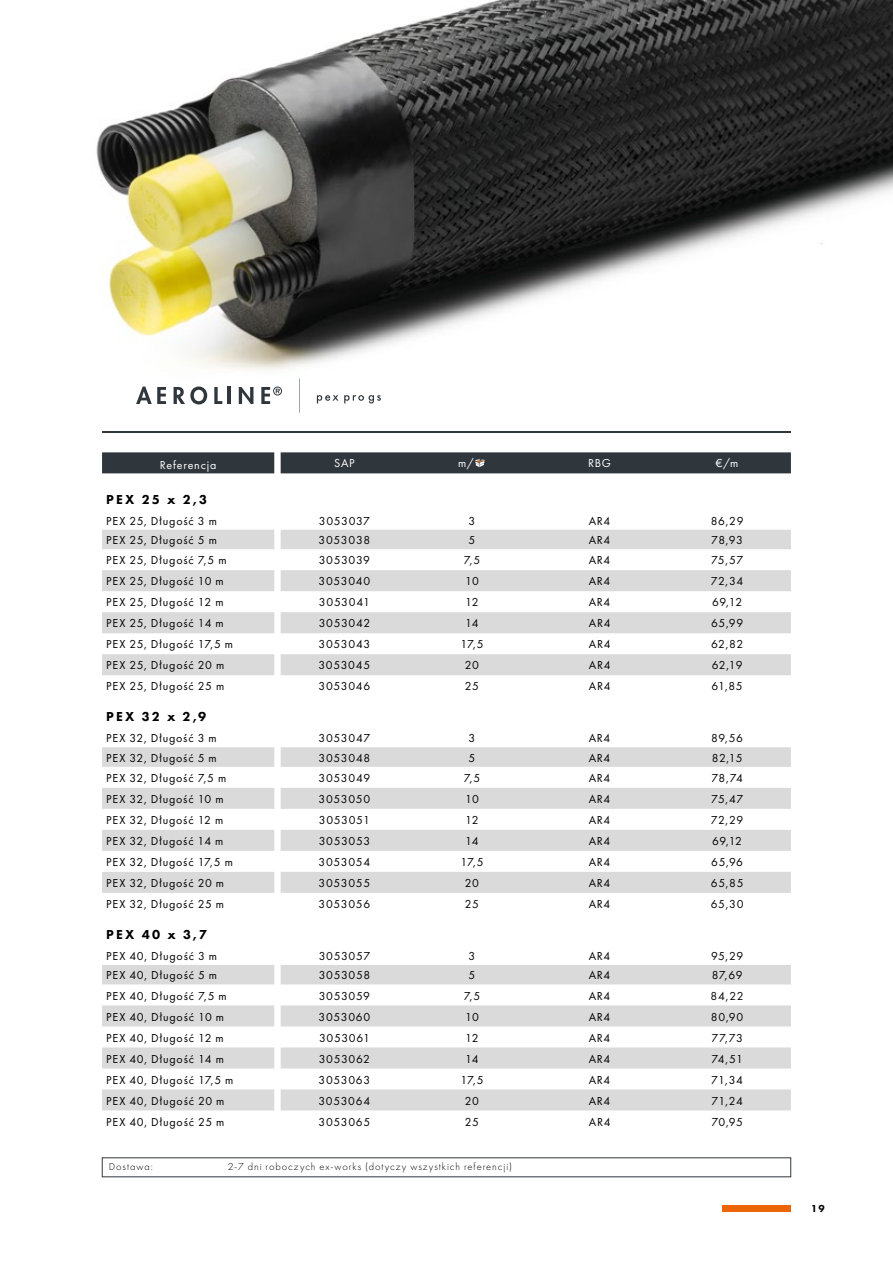
<style>
.page{position:relative;width:893px;height:1263px;background:#fff}
.page>*{position:absolute;margin:0;border:0;box-sizing:border-box;transform-origin:0 0}
.t1{font:800 13.5px "Futura PT";letter-spacing:.16em;color:#000}
.t2{font:12px "Futura PT";letter-spacing:.065em;color:#000}
.t3{font:12px "Futura PT";letter-spacing:.065em;color:#fff}
.t4{font:300 10.5px "Futura PT";letter-spacing:.09em;color:#000}
.t5{font:800 10.5px "Futura PT";color:#000}
</style>
<div class="page">
<img style="left:96px;top:0;width:797px;height:405px">
<hr style="left:102px;top:431px;width:689px;height:1px;background:#2f373d">
<svg style="left:136px;top:386px;width:30px;height:18px"></svg>
<svg style="left:174px;top:386px;width:33px;height:18px"></svg>
<svg style="left:214px;top:387px;width:8px;height:17px"></svg>
<hr style="left:228px;top:387px;width:3px;height:17px;background:#2f373d">
<svg style="left:239px;top:387px;width:14px;height:17px"></svg>
<svg style="left:261px;top:386px;width:21px;height:18px"></svg>
<svg style="left:299px;top:378px;width:1px;height:35px"></svg>
<svg style="left:317px;top:395px;width:64px;height:8px"></svg>
<svg style="left:102px;top:530px;width:689px;height:580px"></svg>
<div style="left:102px;top:452px;width:689px;height:21px;background:#2f373d"></div>
<div style="left:723px;top:1205px;width:68px;height:7px;background:#ec6608"></div>
<p class="t3" style="left:160px;top:458px;width:58px">Referencja</p>
<p class="t3" style="left:334px;top:456px;width:22px">SAP</p>
<p class="t3" style="left:458px;top:456px;width:17px">m/</p>
<p class="t3" style="left:588px;top:456px;width:24px">RBG</p>
<p class="t3" style="left:716px;top:456px;width:24px">€/m</p>
<p class="t1" style="left:106px;top:491px;width:102px">PEX 25 x 2,3</p>
<p class="t2" style="left:106px;top:513px;width:112px">PEX 25, Długość 3 m</p>
<p class="t2" style="left:319px;top:513px;width:53px">3053037</p>
<p class="t2" style="left:469px;top:513px;width:8px">3</p>
<p class="t2" style="left:589px;top:513px;width:23px">AR4</p>
<p class="t2" style="left:711px;top:513px;width:34px">86,29</p>
<p class="t2" style="left:106px;top:533px;width:112px">PEX 25, Długość 5 m</p>
<p class="t2" style="left:319px;top:533px;width:53px">3053038</p>
<p class="t2" style="left:469px;top:533px;width:8px">5</p>
<p class="t2" style="left:589px;top:533px;width:23px">AR4</p>
<p class="t2" style="left:711px;top:533px;width:33px">78,93</p>
<p class="t2" style="left:106px;top:553px;width:122px">PEX 25, Długość 7,5 m</p>
<p class="t2" style="left:319px;top:553px;width:53px">3053039</p>
<p class="t2" style="left:464px;top:553px;width:18px">7,5</p>
<p class="t2" style="left:589px;top:553px;width:23px">AR4</p>
<p class="t2" style="left:711px;top:553px;width:34px">75,57</p>
<p class="t2" style="left:106px;top:574px;width:119px">PEX 25, Długość 10 m</p>
<p class="t2" style="left:318px;top:574px;width:53px">3053040</p>
<p class="t2" style="left:465px;top:574px;width:15px">10</p>
<p class="t2" style="left:589px;top:574px;width:23px">AR4</p>
<p class="t2" style="left:711px;top:574px;width:34px">72,34</p>
<p class="t2" style="left:106px;top:595px;width:119px">PEX 25, Długość 12 m</p>
<p class="t2" style="left:319px;top:595px;width:52px">3053041</p>
<p class="t2" style="left:465px;top:595px;width:15px">12</p>
<p class="t2" style="left:589px;top:595px;width:23px">AR4</p>
<p class="t2" style="left:712px;top:595px;width:32px">69,12</p>
<p class="t2" style="left:106px;top:616px;width:119px">PEX 25, Długość 14 m</p>
<p class="t2" style="left:319px;top:616px;width:53px">3053042</p>
<p class="t2" style="left:465px;top:616px;width:15px">14</p>
<p class="t2" style="left:589px;top:616px;width:23px">AR4</p>
<p class="t2" style="left:711px;top:616px;width:34px">65,99</p>
<p class="t2" style="left:106px;top:637px;width:128px">PEX 25, Długość 17,5 m</p>
<p class="t2" style="left:319px;top:637px;width:53px">3053043</p>
<p class="t2" style="left:460px;top:637px;width:25px">17,5</p>
<p class="t2" style="left:589px;top:637px;width:23px">AR4</p>
<p class="t2" style="left:711px;top:637px;width:34px">62,82</p>
<p class="t2" style="left:106px;top:658px;width:120px">PEX 25, Długość 20 m</p>
<p class="t2" style="left:318px;top:658px;width:53px">3053045</p>
<p class="t2" style="left:465px;top:658px;width:16px">20</p>
<p class="t2" style="left:589px;top:658px;width:23px">AR4</p>
<p class="t2" style="left:712px;top:658px;width:32px">62,19</p>
<p class="t2" style="left:106px;top:679px;width:119px">PEX 25, Długość 25 m</p>
<p class="t2" style="left:318px;top:679px;width:53px">3053046</p>
<p class="t2" style="left:465px;top:679px;width:16px">25</p>
<p class="t2" style="left:589px;top:679px;width:23px">AR4</p>
<p class="t2" style="left:712px;top:679px;width:33px">61,85</p>
<p class="t1" style="left:106px;top:708px;width:102px">PEX 32 x 2,9</p>
<p class="t2" style="left:106px;top:731px;width:112px">PEX 32, Długość 3 m</p>
<p class="t2" style="left:319px;top:731px;width:53px">3053047</p>
<p class="t2" style="left:469px;top:731px;width:8px">3</p>
<p class="t2" style="left:589px;top:731px;width:23px">AR4</p>
<p class="t2" style="left:711px;top:731px;width:33px">89,56</p>
<p class="t2" style="left:106px;top:750px;width:112px">PEX 32, Długość 5 m</p>
<p class="t2" style="left:319px;top:750px;width:53px">3053048</p>
<p class="t2" style="left:469px;top:750px;width:8px">5</p>
<p class="t2" style="left:589px;top:750px;width:23px">AR4</p>
<p class="t2" style="left:712px;top:750px;width:32px">82,15</p>
<p class="t2" style="left:106px;top:771px;width:122px">PEX 32, Długość 7,5 m</p>
<p class="t2" style="left:319px;top:771px;width:53px">3053049</p>
<p class="t2" style="left:464px;top:771px;width:18px">7,5</p>
<p class="t2" style="left:589px;top:771px;width:23px">AR4</p>
<p class="t2" style="left:711px;top:771px;width:33px">78,74</p>
<p class="t2" style="left:106px;top:792px;width:119px">PEX 32, Długość 10 m</p>
<p class="t2" style="left:319px;top:792px;width:53px">3053050</p>
<p class="t2" style="left:465px;top:792px;width:15px">10</p>
<p class="t2" style="left:589px;top:792px;width:23px">AR4</p>
<p class="t2" style="left:711px;top:792px;width:34px">75,47</p>
<p class="t2" style="left:106px;top:813px;width:119px">PEX 32, Długość 12 m</p>
<p class="t2" style="left:319px;top:813px;width:52px">3053051</p>
<p class="t2" style="left:465px;top:813px;width:15px">12</p>
<p class="t2" style="left:589px;top:813px;width:23px">AR4</p>
<p class="t2" style="left:711px;top:813px;width:34px">72,29</p>
<p class="t2" style="left:106px;top:834px;width:119px">PEX 32, Długość 14 m</p>
<p class="t2" style="left:319px;top:834px;width:53px">3053053</p>
<p class="t2" style="left:465px;top:834px;width:15px">14</p>
<p class="t2" style="left:589px;top:834px;width:23px">AR4</p>
<p class="t2" style="left:712px;top:834px;width:32px">69,12</p>
<p class="t2" style="left:106px;top:855px;width:128px">PEX 32, Długość 17,5 m</p>
<p class="t2" style="left:319px;top:855px;width:53px">3053054</p>
<p class="t2" style="left:460px;top:855px;width:25px">17,5</p>
<p class="t2" style="left:589px;top:855px;width:23px">AR4</p>
<p class="t2" style="left:711px;top:855px;width:33px">65,96</p>
<p class="t2" style="left:106px;top:876px;width:119px">PEX 32, Długość 20 m</p>
<p class="t2" style="left:319px;top:876px;width:53px">3053055</p>
<p class="t2" style="left:465px;top:876px;width:16px">20</p>
<p class="t2" style="left:589px;top:876px;width:23px">AR4</p>
<p class="t2" style="left:711px;top:876px;width:34px">65,85</p>
<p class="t2" style="left:106px;top:897px;width:119px">PEX 32, Długość 25 m</p>
<p class="t2" style="left:319px;top:897px;width:53px">3053056</p>
<p class="t2" style="left:465px;top:897px;width:16px">25</p>
<p class="t2" style="left:589px;top:897px;width:23px">AR4</p>
<p class="t2" style="left:711px;top:897px;width:34px">65,30</p>
<p class="t1" style="left:106px;top:926px;width:102px">PEX 40 x 3,7</p>
<p class="t2" style="left:106px;top:948px;width:112px">PEX 40, Długość 3 m</p>
<p class="t2" style="left:319px;top:948px;width:53px">3053057</p>
<p class="t2" style="left:469px;top:948px;width:8px">3</p>
<p class="t2" style="left:589px;top:948px;width:23px">AR4</p>
<p class="t2" style="left:711px;top:948px;width:34px">95,29</p>
<p class="t2" style="left:106px;top:968px;width:112px">PEX 40, Długość 5 m</p>
<p class="t2" style="left:319px;top:968px;width:53px">3053058</p>
<p class="t2" style="left:469px;top:968px;width:8px">5</p>
<p class="t2" style="left:589px;top:968px;width:23px">AR4</p>
<p class="t2" style="left:712px;top:968px;width:32px">87,69</p>
<p class="t2" style="left:106px;top:988px;width:122px">PEX 40, Długość 7,5 m</p>
<p class="t2" style="left:319px;top:988px;width:53px">3053059</p>
<p class="t2" style="left:464px;top:988px;width:18px">7,5</p>
<p class="t2" style="left:589px;top:988px;width:23px">AR4</p>
<p class="t2" style="left:711px;top:988px;width:34px">84,22</p>
<p class="t2" style="left:106px;top:1009px;width:119px">PEX 40, Długość 10 m</p>
<p class="t2" style="left:318px;top:1009px;width:53px">3053060</p>
<p class="t2" style="left:465px;top:1009px;width:15px">10</p>
<p class="t2" style="left:589px;top:1009px;width:23px">AR4</p>
<p class="t2" style="left:711px;top:1009px;width:34px">80,90</p>
<p class="t2" style="left:106px;top:1030px;width:119px">PEX 40, Długość 12 m</p>
<p class="t2" style="left:319px;top:1030px;width:52px">3053061</p>
<p class="t2" style="left:465px;top:1030px;width:15px">12</p>
<p class="t2" style="left:589px;top:1030px;width:23px">AR4</p>
<p class="t2" style="left:711px;top:1030px;width:33px">77,73</p>
<p class="t2" style="left:106px;top:1051px;width:119px">PEX 40, Długość 14 m</p>
<p class="t2" style="left:319px;top:1051px;width:53px">3053062</p>
<p class="t2" style="left:465px;top:1051px;width:15px">14</p>
<p class="t2" style="left:589px;top:1051px;width:23px">AR4</p>
<p class="t2" style="left:711px;top:1051px;width:33px">74,51</p>
<p class="t2" style="left:106px;top:1072px;width:129px">PEX 40, Długość 17,5 m</p>
<p class="t2" style="left:319px;top:1072px;width:53px">3053063</p>
<p class="t2" style="left:460px;top:1072px;width:25px">17,5</p>
<p class="t2" style="left:589px;top:1072px;width:23px">AR4</p>
<p class="t2" style="left:711px;top:1072px;width:33px">71,34</p>
<p class="t2" style="left:106px;top:1093px;width:120px">PEX 40, Długość 20 m</p>
<p class="t2" style="left:318px;top:1093px;width:53px">3053064</p>
<p class="t2" style="left:465px;top:1093px;width:16px">20</p>
<p class="t2" style="left:589px;top:1093px;width:23px">AR4</p>
<p class="t2" style="left:711px;top:1093px;width:33px">71,24</p>
<p class="t2" style="left:106px;top:1114px;width:120px">PEX 40, Długość 25 m</p>
<p class="t2" style="left:318px;top:1114px;width:53px">3053065</p>
<p class="t2" style="left:465px;top:1114px;width:16px">25</p>
<p class="t2" style="left:589px;top:1114px;width:23px">AR4</p>
<p class="t2" style="left:711px;top:1114px;width:33px">70,95</p>
<p class="t4" style="left:109px;top:1161px;width:46px">Dostawa:</p>
<p class="t4" style="left:228px;top:1161px;width:286px">2-7 dni roboczych ex-works (dotyczy wszystkich referencji)</p>
<p class="t5" style="left:811px;top:1202px;width:15px">19</p>
</div>
